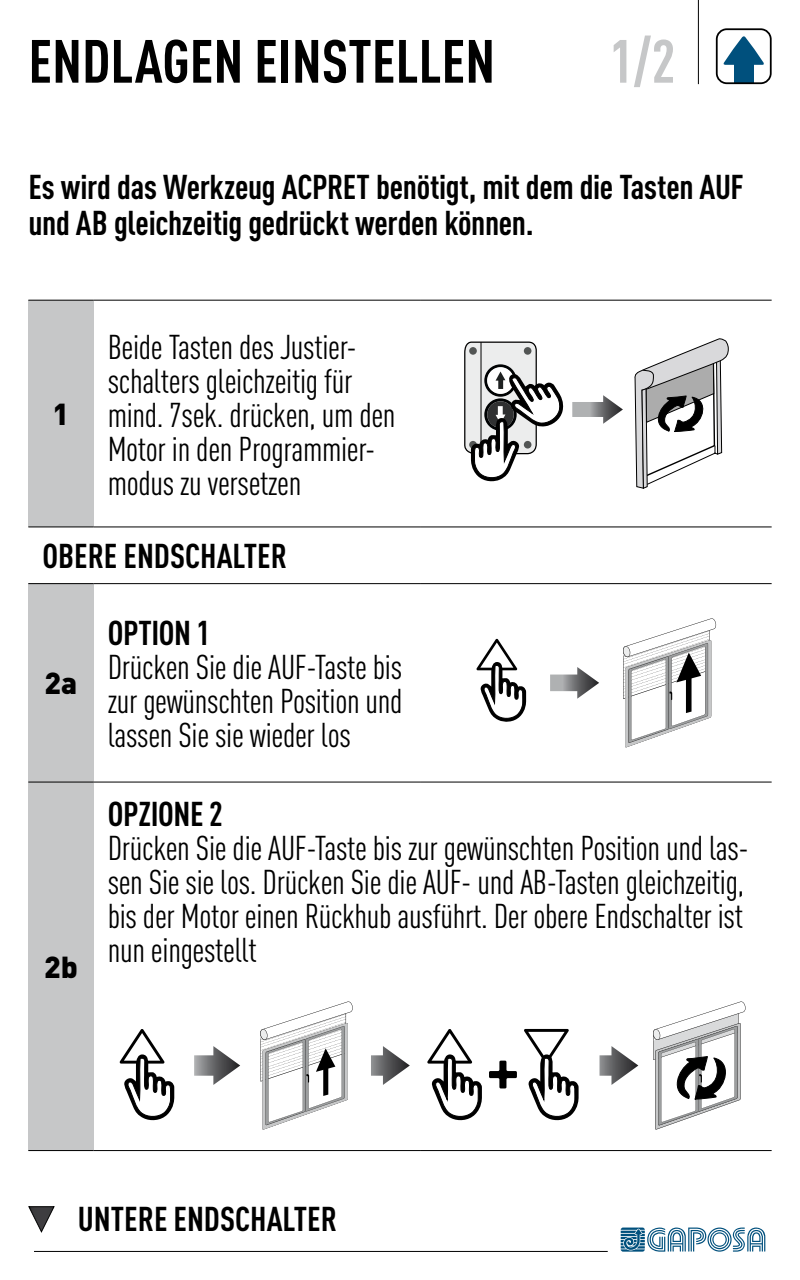
<style>
.page{position:relative;width:800px;height:1280px;background:#fff}
.page>*{position:absolute;margin:0;border:0;box-sizing:border-box;transform-origin:0 0}
.t1{font:700 condensed 60px "DIN Pro";color:#000}
.t2{font:700 condensed 60px "DIN Pro";color:#c6c7c8}
.t3{font:condensed 34px/34px "DIN Pro";letter-spacing:-.01em;color:#000}
.t4{font:700 condensed 34px/36px "DIN Pro";letter-spacing:-.01em;color:#000}
.t5{font:900 30px "DIN Pro";color:#000}
</style>
<div class="page">
<svg style="left:621px;top:1228px;width:144px;height:24px"></svg>
<hr style="left:34px;top:1251px;width:574px;height:1px;background:#000">
<hr style="left:698px;top:0;width:1px;height:84px;background:#000">
<div style="left:734px;top:58px;width:20px;height:25px;background:#00507d"></div>
<svg style="left:723px;top:36px;width:41px;height:29px"></svg>
<div style="left:716px;top:28px;width:56px;height:56px;border:2px solid #000;border-radius:10px"></div>
<svg style="left:28px;top:1206px;width:27px;height:27px"></svg>
<div style="left:28px;top:300px;width:66px;height:227px;background:#c6c7c8"></div>
<div style="left:28px;top:584px;width:66px;height:198px;background:#c6c7c8"></div>
<div style="left:28px;top:782px;width:66px;height:369px;background:#c6c7c8"></div>
<hr style="left:28px;top:300px;width:66px;height:1px;background:#000">
<hr style="left:28px;top:527px;width:66px;height:1px;background:#000">
<hr style="left:28px;top:583px;width:66px;height:1px;background:#000">
<hr style="left:28px;top:782px;width:66px;height:1px;background:#000">
<hr style="left:28px;top:1150px;width:66px;height:1px;background:#000">
<hr style="left:94px;top:300px;width:327px;height:1px;background:#000">
<hr style="left:421px;top:300px;width:351px;height:1px;background:#000">
<hr style="left:94px;top:527px;width:327px;height:1px;background:#000">
<hr style="left:421px;top:527px;width:351px;height:1px;background:#000">
<hr style="left:94px;top:583px;width:327px;height:1px;background:#000">
<hr style="left:421px;top:583px;width:351px;height:1px;background:#000">
<hr style="left:94px;top:782px;width:327px;height:1px;background:#000">
<hr style="left:421px;top:782px;width:351px;height:1px;background:#000">
<hr style="left:94px;top:1150px;width:327px;height:1px;background:#000">
<hr style="left:421px;top:1150px;width:351px;height:1px;background:#000">
<svg style="left:572px;top:395px;width:51px;height:29px"></svg>
<svg style="left:464px;top:341px;width:100px;height:141px"></svg>
<svg style="left:634px;top:338px;width:95px;height:151px"></svg>
<svg style="left:550px;top:667px;width:49px;height:32px"></svg>
<svg style="left:623px;top:618px;width:93px;height:129px"></svg>
<svg style="left:476px;top:639px;width:50px;height:83px"></svg>
<svg style="left:653px;top:1001px;width:92px;height:129px"></svg>
<svg style="left:194px;top:1046px;width:46px;height:39px"></svg>
<svg style="left:260px;top:1001px;width:93px;height:129px"></svg>
<svg style="left:371px;top:1046px;width:39px;height:39px"></svg>
<svg style="left:600px;top:1046px;width:38px;height:39px"></svg>
<svg style="left:120px;top:1029px;width:54px;height:92px"></svg>
<svg style="left:427px;top:1029px;width:55px;height:92px"></svg>
<svg style="left:524px;top:1029px;width:55px;height:92px"></svg>
<svg style="left:489px;top:1061px;width:28px;height:27px"></svg>
<h1 class="t1" style="left:28px;top:25px;width:468px">ENDLAGEN EINSTELLEN</h1>
<h1 class="t2" style="left:609px;top:25px;width:67px">1/2</h1>
<p class="t4" style="left:28px;top:169px;width:717px">Es wird das Werkzeug ACPRET benötigt, mit dem die Tasten AUF und AB gleichzeitig gedrückt werden können.</p>
<p class="t5" style="left:53px;top:394px;width:18px">1</p>
<p class="t3" style="left:108px;top:329px;width:289px">Beide Tasten des Justier&shy;schalters gleichzeitig für mind. 7sek. drücken, um den<br>Motor in den Programmier&shy;modus zu versetzen</p>
<p class="t4" style="left:43px;top:538px;width:246px">OBERE ENDSCHALTER</p>
<p class="t5" style="left:45px;top:663px;width:34px">2a</p>
<p class="t5" style="left:44px;top:947px;width:35px">2b</p>
<p class="t4" style="left:108px;top:614px;width:104px">OPTION 1</p>
<p class="t3" style="left:108px;top:650px;width:297px;text-align:justify">Drücken Sie die AUF-Taste bis zur gewünschten Position und lassen Sie sie wieder los</p>
<p class="t4" style="left:108px;top:796px;width:117px">OPZIONE 2</p>
<p class="t3" style="left:108px;top:831px;width:643px">Drücken Sie die AUF-Taste bis zur gewünschten Position und las&shy;sen Sie sie los. Drücken Sie die AUF- und AB-Tasten gleichzeitig, bis der Motor einen Rückhub ausführt. Der obere Endschalter ist nun eingestellt</p>
<p class="t4" style="left:78px;top:1200px;width:261px">UNTERE ENDSCHALTER</p>
</div>
